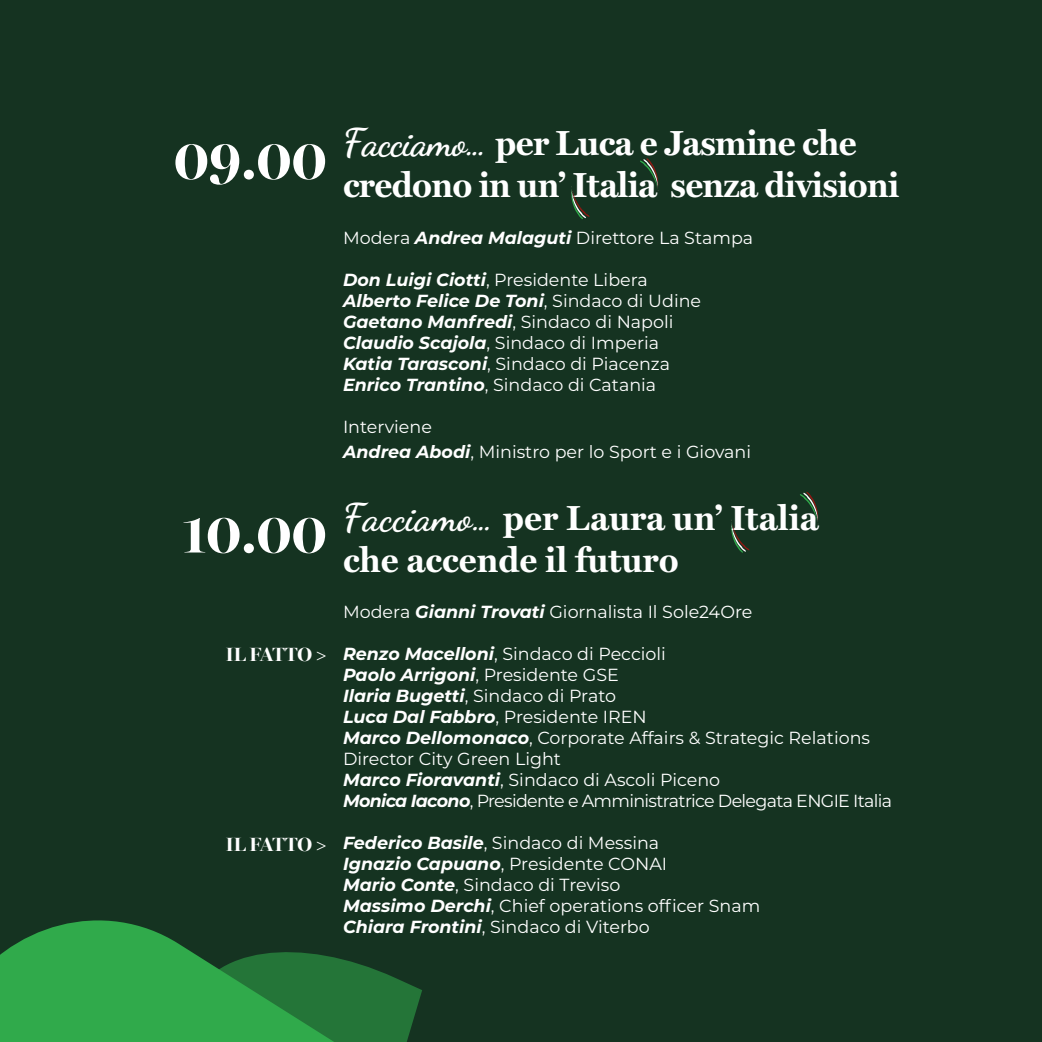
<style>
.page{position:relative;width:1042px;height:1042px;background:#153321}
.page>*{position:absolute;margin:0;border:0;box-sizing:border-box;transform-origin:0 0}
.t1{font:700 56px "Miller Banner";color:#fff}
.t2{font:700 35px/42px "Miller Text";letter-spacing:-.02em;color:#fff}
.t3{font:700 35px/42px "Miller Text";color:#fff}
.t4{font:700 19.25px "Miller Banner";color:#fff}
.t5{font:17.5px/21px "Montserrat";color:#fff}
.s1{font-family:"Dancing Script";font-weight:400;font-size:38.5px}
.s2{font-weight:700;font-style:italic}
</style>
<div class="page">
<svg style="left:0;top:920px;width:422px;height:122px;fill:#30aa4b"></svg>
<svg style="left:571px;top:186px;width:18px;height:33px"></svg>
<svg style="left:640px;top:158px;width:19px;height:33px"></svg>
<svg style="left:731px;top:520px;width:18px;height:33px"></svg>
<svg style="left:800px;top:492px;width:19px;height:33px"></svg>
<h1 class="t1" style="left:174px;top:126px;width:155px">09.00</h1>
<h2 class="t2" style="left:343px;top:121px;width:558px"><span class="s1">Facciamo…</span> per Luca e Jasmine che credono in un’ Italia senza divisioni</h2>
<p class="t5" style="left:343px;top:226px;width:412px">Modera <span class="s2">Andrea Malaguti</span> Direttore La Stampa</p>
<p class="t5" style="left:343px;top:268px;width:360px"><span class="s2">Don Luigi Ciotti</span>, Presidente Libera <span class="s2">Alberto Felice De Toni</span>, Sindaco di Udine <span class="s2">Gaetano Manfredi</span>, Sindaco di Napoli <span class="s2">Claudio Scajola</span>, Sindaco di Imperia <span class="s2">Katia Tarasconi</span>, Sindaco di Piacenza <span class="s2">Enrico Trantino</span>, Sindaco di Catania</p>
<p class="t5" style="left:343px;top:413px;width:410px;line-height:25.2px">Interviene<br><span class="s2">Andrea Abodi</span>, Ministro per lo Sport e i Giovani</p>
<h1 class="t1" style="left:182px;top:499px;width:146px">10.00</h1>
<p class="t4" style="left:226px;top:642px;width:102px">IL FATTO &gt;</p>
<p class="t4" style="left:226px;top:832px;width:102px">IL FATTO &gt;</p>
<h2 class="t3" style="left:343px;top:495px;width:477px"><span class="s1">Facciamo…</span> per Laura un’ Italia che accende il futuro</h2>
<p class="t5" style="left:343px;top:600px;width:411px">Modera <span class="s2">Gianni Trovati</span> Giornalista Il Sole24Ore</p>
<p class="t5" style="left:343px;top:642px;width:550px"><span class="s2">Renzo Macelloni</span>, Sindaco di Peccioli<br><span class="s2">Paolo Arrigoni</span>, Presidente GSE<br><span class="s2">Ilaria Bugetti</span>, Sindaco di Prato<br><span class="s2">Luca Dal Fabbro</span>, Presidente IREN<br><span class="s2">Marco Dellomonaco</span>, Corporate Affairs &amp; Strategic Relations Director City Green Light<br><span class="s2">Marco Fioravanti</span>, Sindaco di Ascoli Piceno<br><span class="s2">Monica Iacono</span>, Presidente e Amministratrice Delegata ENGIE Italia</p>
<p class="t5" style="left:343px;top:831px;width:419px"><span class="s2">Federico Basile</span>, Sindaco di Messina<br><span class="s2">Ignazio Capuano</span>, Presidente CONAI<br><span class="s2">Mario Conte</span>, Sindaco di Treviso<br><span class="s2">Massimo Derchi</span>, Chief operations officer Snam <span class="s2">Chiara Frontini</span>, Sindaco di Viterbo</p>
</div>
